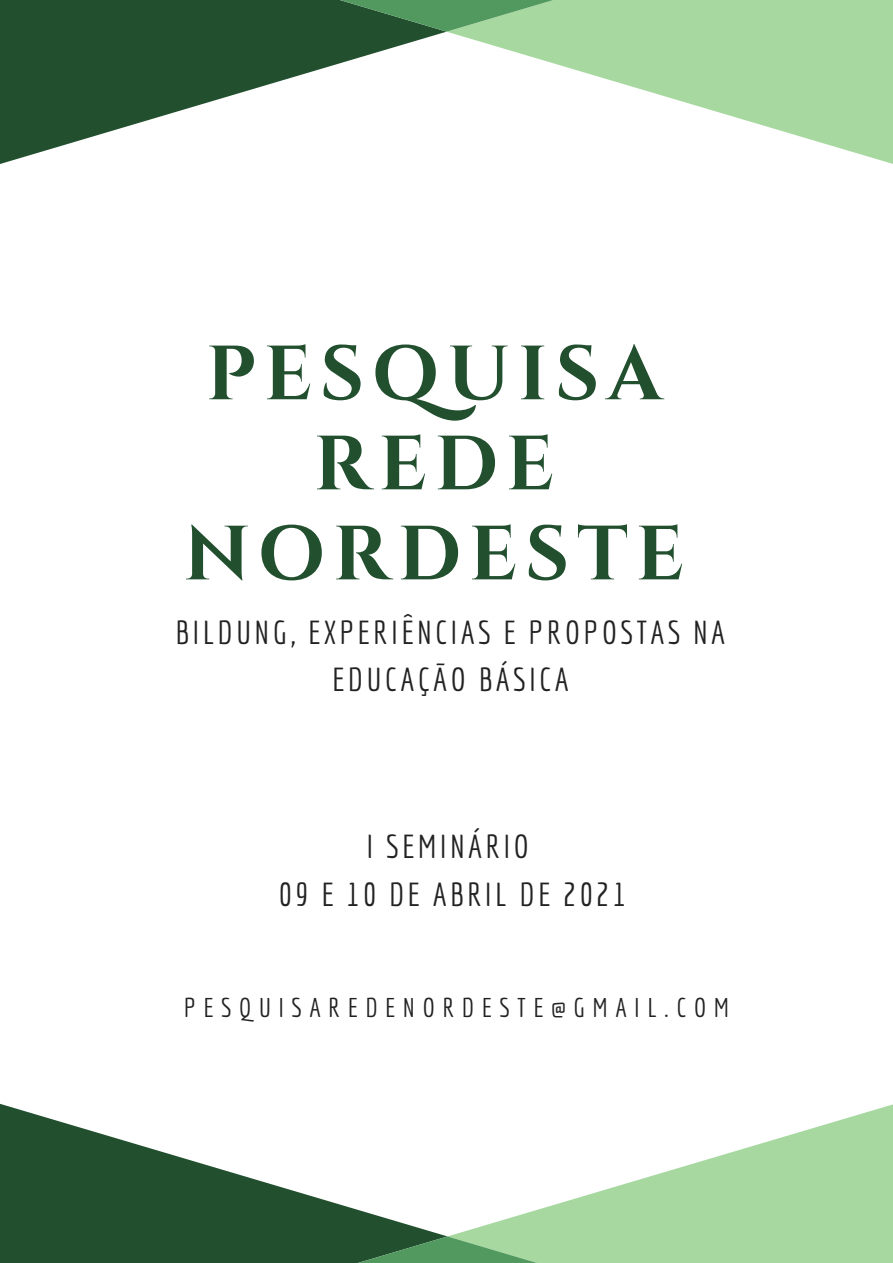
<style>
.page{position:relative;width:893px;height:1263px;background:#fff}
.page>*{position:absolute;margin:0;border:0;box-sizing:border-box;transform-origin:0 0}
.t1{font:700 76.65px/90.1px "Cinzel";letter-spacing:.1em;color:#22502f;text-align:center}
.t2{font:32.47px/47.2px "Economica";letter-spacing:.1em;color:#222;text-align:center}
.t3{font:26.47px "Economica";letter-spacing:.28em;color:#222}
</style>
<div class="page">
<svg style="left:0;top:0;width:445px;height:164px;fill:#22502f"></svg>
<svg style="left:448px;top:0;width:445px;height:164px;fill:#a6d8a0"></svg>
<svg style="left:233px;top:0;width:427px;height:32px;background:#5f9565"></svg>
<svg style="left:449px;top:1104px;width:444px;height:159px;fill:#a6d8a0"></svg>
<svg style="left:0;top:1103px;width:446px;height:160px;fill:#22502f"></svg>
<svg style="left:232px;top:1236px;width:430px;height:27px;background:#609465"></svg>
<p class="t1" style="left:184px;top:331px;width:502px">PESQUISA<br>REDE<br>NORDESTE</p>
<p class="t2" style="left:176px;top:608px;width:551px">BILDUNG, EXPERIÊNCIAS E PROPOSTAS NA<br>EDUCAÇÃO BÁSICA</p>
<p class="t2" style="left:366px;top:822px;width:164px">I SEMINÁRIO</p>
<p class="t2" style="left:279px;top:870px;width:349px">09 E 10 DE ABRIL DE 2021</p>
<p class="t3" style="left:184px;top:991px;width:547px">PESQUISAREDENORDESTE@GMAIL.COM</p>
</div>
